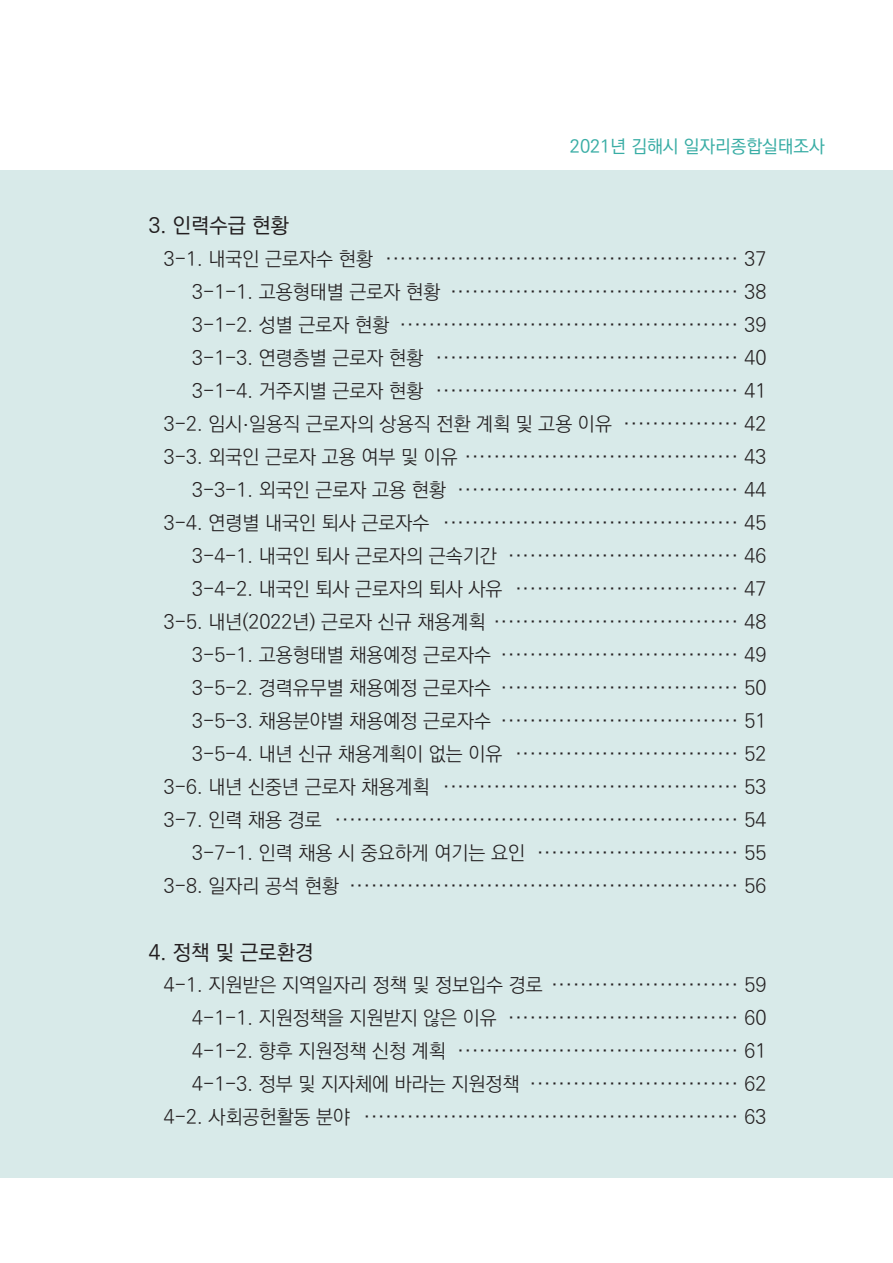
<style>
.page{position:relative;width:893px;height:1263px;background:#fff}
.page>*{position:absolute;margin:0;border:0;box-sizing:border-box;transform-origin:0 0}
.t1{font:21px "Ko Pub Dotum PM";color:#231f20}
.t2{font:19.5px "Ko Pub Dotum PM";color:#231f20}
.t3{font:19.5px "Ko Pub Dotum PL";color:#231f20}
.t4{font:18px "Ko Pub Dotum PM";color:#39ada5}
.s1{font-family:"Ko Pub Dotum PL"}
.s2{font-family:"Ko Pub Dotum PB";font-size:15px}
.s3{font-family:"Ko Pub Dotum PM"}
</style>
<div class="page">
<div style="left:0;top:170px;width:893px;height:1008px;background:#d8eae9"></div>
<p class="t4" style="left:570px;top:138px;width:257px">2021년 김해시 일자리종합실태조사</p>
<p class="t1" style="left:149px;top:215px;width:142px">3. 인력수급 현황</p>
<p class="t2" style="left:164px;top:249px;width:604px"><span class="s1">3-1. 내국인 근로자수 현황</span> ・・・・・・・・・・・・・・・・・・・・・・・・・・・・・・・・・・・・・・・・・・・・・・・・・ <span class="s1">37</span></p>
<p class="t2" style="left:192px;top:282px;width:576px"><span class="s1">3-1-1. 고용형태별 근로자 현황</span> ・・・・・・・・・・・・・・・・・・・・・・・・・・・・・・・・・・・・・・・・ <span class="s1">38</span></p>
<p class="t2" style="left:192px;top:315px;width:576px"><span class="s1">3-1-2. 성별 근로자 현황</span> ・・・・・・・・・・・・・・・・・・・・・・・・・・・・・・・・・・・・・・・・・・・・・・・ <span class="s1">39</span></p>
<p class="t2" style="left:192px;top:348px;width:576px"><span class="s1">3-1-3. 연령층별 근로자 현황</span> ・・・・・・・・・・・・・・・・・・・・・・・・・・・・・・・・・・・・・・・・・・ <span class="s1">40</span></p>
<p class="t2" style="left:192px;top:381px;width:576px"><span class="s1">3-1-4. 거주지별 근로자 현황</span> ・・・・・・・・・・・・・・・・・・・・・・・・・・・・・・・・・・・・・・・・・・ <span class="s1">41</span></p>
<p class="t3" style="left:164px;top:414px;width:604px">3-2. 임시<span class="s2">・</span>일용직 근로자의 상용직 전환 계획 및 고용 이유 <span class="s3">・・・・・・・・・・・・・・・・</span> 42</p>
<p class="t2" style="left:164px;top:447px;width:604px"><span class="s1">3-3. 외국인 근로자 고용 여부 및 이유</span> ・・・・・・・・・・・・・・・・・・・・・・・・・・・・・・・・・・・・・・ <span class="s1">43</span></p>
<p class="t2" style="left:192px;top:480px;width:576px"><span class="s1">3-3-1. 외국인 근로자 고용 현황</span> ・・・・・・・・・・・・・・・・・・・・・・・・・・・・・・・・・・・・・・・ <span class="s1">44</span></p>
<p class="t2" style="left:164px;top:513px;width:604px"><span class="s1">3-4. 연령별 내국인 퇴사 근로자수</span> ・・・・・・・・・・・・・・・・・・・・・・・・・・・・・・・・・・・・・・・・・ <span class="s1">45</span></p>
<p class="t2" style="left:192px;top:546px;width:576px"><span class="s1">3-4-1. 내국인 퇴사 근로자의 근속기간</span> ・・・・・・・・・・・・・・・・・・・・・・・・・・・・・・・・ <span class="s1">46</span></p>
<p class="t2" style="left:192px;top:579px;width:576px"><span class="s1">3-4-2. 내국인 퇴사 근로자의 퇴사 사유</span> ・・・・・・・・・・・・・・・・・・・・・・・・・・・・・・・ <span class="s1">47</span></p>
<p class="t2" style="left:164px;top:612px;width:604px"><span class="s1">3-5. 내년(2022년) 근로자 신규 채용계획</span> ・・・・・・・・・・・・・・・・・・・・・・・・・・・・・・・・・・ <span class="s1">48</span></p>
<p class="t2" style="left:192px;top:645px;width:576px"><span class="s1">3-5-1. 고용형태별 채용예정 근로자수</span> ・・・・・・・・・・・・・・・・・・・・・・・・・・・・・・・・・ <span class="s1">49</span></p>
<p class="t2" style="left:192px;top:678px;width:576px"><span class="s1">3-5-2. 경력유무별 채용예정 근로자수</span> ・・・・・・・・・・・・・・・・・・・・・・・・・・・・・・・・・ <span class="s1">50</span></p>
<p class="t2" style="left:192px;top:711px;width:576px"><span class="s1">3-5-3. 채용분야별 채용예정 근로자수</span> ・・・・・・・・・・・・・・・・・・・・・・・・・・・・・・・・・ <span class="s1">51</span></p>
<p class="t2" style="left:192px;top:744px;width:576px"><span class="s1">3-5-4. 내년 신규 채용계획이 없는 이유</span> ・・・・・・・・・・・・・・・・・・・・・・・・・・・・・・・ <span class="s1">52</span></p>
<p class="t2" style="left:164px;top:777px;width:604px"><span class="s1">3-6. 내년 신중년 근로자 채용계획</span> ・・・・・・・・・・・・・・・・・・・・・・・・・・・・・・・・・・・・・・・・・ <span class="s1">53</span></p>
<p class="t2" style="left:164px;top:810px;width:604px"><span class="s1">3-7. 인력 채용 경로</span> ・・・・・・・・・・・・・・・・・・・・・・・・・・・・・・・・・・・・・・・・・・・・・・・・・・・・・・・・ <span class="s1">54</span></p>
<p class="t2" style="left:192px;top:843px;width:576px"><span class="s1">3-7-1. 인력 채용 시 중요하게 여기는 요인</span> ・・・・・・・・・・・・・・・・・・・・・・・・・・・・ <span class="s1">55</span></p>
<p class="t2" style="left:164px;top:876px;width:604px"><span class="s1">3-8. 일자리 공석 현황</span> ・・・・・・・・・・・・・・・・・・・・・・・・・・・・・・・・・・・・・・・・・・・・・・・・・・・・・・ <span class="s1">56</span></p>
<p class="t1" style="left:149px;top:942px;width:166px">4. 정책 및 근로환경</p>
<p class="t2" style="left:164px;top:975px;width:604px"><span class="s1">4-1. 지원받은 지역일자리 정책 및 정보입수 경로</span> ・・・・・・・・・・・・・・・・・・・・・・・・・・ <span class="s1">59</span></p>
<p class="t2" style="left:192px;top:1008px;width:576px"><span class="s1">4-1-1. 지원정책을 지원받지 않은 이유</span> ・・・・・・・・・・・・・・・・・・・・・・・・・・・・・・・・ <span class="s1">60</span></p>
<p class="t2" style="left:192px;top:1041px;width:576px"><span class="s1">4-1-2. 향후 지원정책 신청 계획</span> ・・・・・・・・・・・・・・・・・・・・・・・・・・・・・・・・・・・・・・・ <span class="s1">61</span></p>
<p class="t2" style="left:192px;top:1074px;width:576px"><span class="s1">4-1-3. 정부 및 지자체에 바라는 지원정책</span> ・・・・・・・・・・・・・・・・・・・・・・・・・・・・・ <span class="s1">62</span></p>
<p class="t2" style="left:164px;top:1107px;width:604px"><span class="s1">4-2. 사회공헌활동 분야</span> ・・・・・・・・・・・・・・・・・・・・・・・・・・・・・・・・・・・・・・・・・・・・・・・・・・・・ <span class="s1">63</span></p>
</div>
